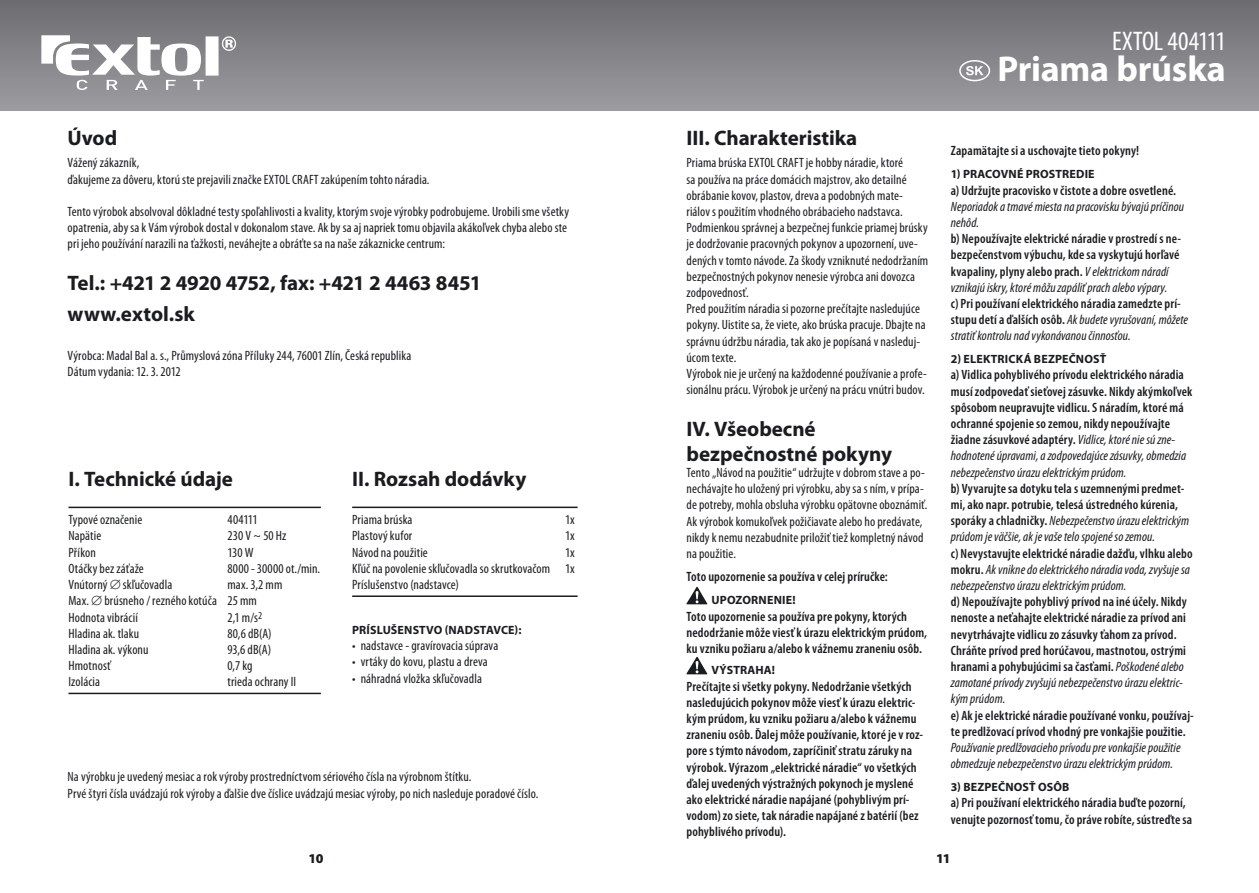
<style>
.page{position:relative;width:1259px;height:893px;background:#fff}
.page>*{position:absolute;margin:0;border:0;box-sizing:border-box;transform-origin:0 0}
.t1{font:700 36px "Myriad Pro";letter-spacing:-.005em;color:#fff}
.t2{font:condensed 27px "Myriad Pro";letter-spacing:-.005em;color:#fff}
.t3{font:700 21px/31.7px "Myriad Pro";letter-spacing:-.005em;color:#1b1c20}
.t4{font:condensed 13.5px/16.2px "Myriad Pro";letter-spacing:.01em;color:#1b1c20}
.t5{font:600 condensed 13.5px/16.2px "Myriad Pro";letter-spacing:.01em;color:#1b1c20}
.t6{font:italic condensed 13.5px/16.2px "Myriad Pro";letter-spacing:.005em;color:#1b1c20}
.t7{font:900 13.5px "Myriad Pro";color:#1b1c20}
.t8{font:700 12px "Myriad Pro";letter-spacing:.02em;color:#1b1c20}
.s1{font-weight:400;font-style:italic}
.s2{font-weight:600;font-style:normal}
</style>
<div class="page">
<div style="left:0;top:0;width:629px;height:111px;background:linear-gradient(to bottom,#6d6b70,#9d9da0)"></div>
<svg style="left:41px;top:35px;width:195px;height:55px"></svg>
<div style="left:629px;top:0;width:630px;height:111px;background:linear-gradient(to bottom,#6d6b70,#9d9da0)"></div>
<svg style="left:686px;top:587px;width:21px;height:17px"></svg>
<svg style="left:686px;top:657px;width:21px;height:17px"></svg>
<svg style="left:959px;top:60px;width:31px;height:21px"></svg>
<hr style="left:352px;top:507px;width:225px;height:1px;background:#1b1c20">
<hr style="left:352px;top:595px;width:225px;height:2px;background:#1b1c20">
<hr style="left:68px;top:507px;width:253px;height:1px;background:#1b1c20">
<hr style="left:68px;top:693px;width:253px;height:1px;background:#1b1c20">
<h3 class="t3" style="left:68px;top:121px;width:51px">Úvod</h3>
<p class="t4" style="left:68px;top:155px;width:363px">Vážený zákazník,<br>ďakujeme za dôveru, ktorú ste prejavili značke EXTOL CRAFT zakúpením tohto náradia.</p>
<p class="t4" style="left:68px;top:203px;width:503px">Tento výrobok absolvoval dôkladné testy spoľahlivosti a kvality, ktorým svoje výrobky podrobujeme. Urobili sme všetky opatrenia, aby sa k Vám výrobok dostal v dokonalom stave. Ak by sa aj napriek tomu objavila akákoľvek chyba alebo ste pri jeho používání narazili na ťažkosti, neváhejte a obráťte sa na naše zákaznicke centrum:</p>
<h3 class="t3" style="left:68px;top:266px;width:415px">Tel.: +421 2 4920 4752, fax: +421 2 4463 8451 www.extol.sk</h3>
<p class="t4" style="left:68px;top:347px;width:345px">Výrobca: Madal Bal a. s., Průmyslová zóna Příluky 244, 76001 Zlín, Česká republika<br>Dátum vydania: 12. 3. 2012</p>
<h3 class="t3" style="left:68px;top:462px;width:166px">I. Technické údaje</h3>
<p class="t4" style="left:68px;top:512px;width:75px">Typové označenie</p>
<p class="t4" style="left:227px;top:512px;width:32px">404111</p>
<p class="t4" style="left:68px;top:528px;width:34px">Napätie</p>
<p class="t4" style="left:227px;top:528px;width:60px">230 V ~ 50 Hz</p>
<p class="t4" style="left:68px;top:544px;width:29px">Příkon</p>
<p class="t4" style="left:227px;top:544px;width:28px">130 W</p>
<p class="t4" style="left:68px;top:560px;width:77px">Otáčky bez záťaže</p>
<p class="t4" style="left:227px;top:560px;width:94px">8000 - 30000 ot./min.</p>
<p class="t4" style="left:68px;top:576px;width:105px">Vnútorný ∅ skľučovadla</p>
<p class="t4" style="left:68px;top:576px;width:215px;text-indent:159px">max. 3,2 mm<br>Max. ∅ brúsneho / rezného kotúča 25 mm<br>Hodnota vibrácií</p>
<p class="t4" style="left:227px;top:609px;width:36px">2,1 m/s<sup>2</sup></p>
<p class="t4" style="left:68px;top:625px;width:72px">Hladina ak. tlaku</p>
<p class="t4" style="left:227px;top:625px;width:46px">80,6 dB(A)</p>
<p class="t4" style="left:68px;top:641px;width:82px">Hladina ak. výkonu</p>
<p class="t4" style="left:227px;top:641px;width:45px">93,6 dB(A)</p>
<p class="t4" style="left:68px;top:657px;width:44px">Hmotnosť</p>
<p class="t4" style="left:227px;top:657px;width:27px">0,7 kg</p>
<p class="t4" style="left:68px;top:674px;width:33px">Izolácia</p>
<p class="t4" style="left:227px;top:674px;width:70px">trieda ochrany II</p>
<h3 class="t3" style="left:352px;top:462px;width:176px">II. Rozsah dodávky</h3>
<p class="t4" style="left:352px;top:512px;width:62px">Priama brúska</p>
<p class="t4" style="left:565px;top:512px;width:11px">1x</p>
<p class="t4" style="left:352px;top:528px;width:62px">Plastový kufor</p>
<p class="t4" style="left:565px;top:528px;width:11px">1x</p>
<p class="t4" style="left:352px;top:544px;width:77px">Návod na použitie</p>
<p class="t4" style="left:352px;top:544px;width:224px;text-align:justify;text-indent:213px">1x Kľúč na povolenie skľučovadla so skrutkovačom 1x Príslušenstvo (nadstavce)</p>
<p class="t8" style="left:352px;top:622px;width:129px">príslušenstvo (nadstavc</p>
<p class="t8" style="left:508px;top:622px;width:15px">e):</p>
<p class="t4" style="left:352px;top:637px;width:148px">• nadstavce - gravírovacia súprava</p>
<p class="t4" style="left:352px;top:654px;width:137px">• vrtáky do kovu, plastu a dreva</p>
<p class="t4" style="left:352px;top:670px;width:131px">• náhradná vložka skľučovadla</p>
<p class="t4" style="left:68px;top:769px;width:472px">Na výrobku je uvedený mesiac a rok výroby prostredníctvom sériového čísla na výrobnom štítku.<br>Prvé štyri čísla uvádzajú rok výroby a ďalšie dve číslice uvádzajú mesiac výroby, po nich nasleduje poradové číslo.</p>
<h3 class="t3" style="left:686px;top:121px;width:172px">III. Charakteristika</h3>
<p class="t4" style="left:686px;top:155px;width:243px">Priama brúska EXTOL CRAFT je hobby náradie, ktoré<br>sa používa na práce domácich majstrov, ako detailné obrábanie kovov, plastov, dreva a podobných mate&shy;riálov s použitím vhodného obrábacieho nadstavca.<br>Podmienkou správnej a bezpečnej funkcie priamej brúsky je dodržovanie pracovných pokynov a upozornení, uve&shy;dených v tomto návode. Za škody vzniknuté nedodržaním bezpečnostných pokynov nenesie výrobca ani dovozca zodpovednosť.<br>Pred použitím náradia si pozorne prečítajte nasledujúce pokyny. Uistite sa, že viete, ako brúska pracuje. Dbajte na správnu údržbu náradia, tak ako je popísaná v nasleduj&shy;úcom texte.<br>Výrobok nie je určený na každodenné používanie a profe&shy;sionálnu prácu. Výrobok je určený na prácu vnútri budov.</p>
<h3 class="t3" style="left:686px;top:415px;width:207px;line-height:25.2px">IV. Všeobecné bezpečnostné pokyny</h3>
<p class="t4" style="left:686px;top:464px;width:242px">Tento „Návod na použitie“ udržujte v dobrom stave a po&shy;nechávajte ho uložený pri výrobku, aby sa s ním, v prípa&shy;de potreby, mohla obsluha výrobku opätovne oboznámiť.<br>Ak výrobok komukoľvek požičiavate alebo ho predávate, nikdy k nemu nezabudnite priložiť tiež kompletný návod na použitie.</p>
<p class="t5" style="left:686px;top:569px;width:203px">Toto upozornenie sa používa vcelej príručke:</p>
<p class="t8" style="left:711px;top:592px;width:86px">UpozorneniE!</p>
<p class="t5" style="left:686px;top:608px;width:242px">Toto upozornenie sa používa pre pokyny, ktorých nedodržanie môže viesť k úrazu elektrickým prúdom, ku vzniku požiaru a/alebo kvážnemu zraneniu osôb.</p>
<p class="t8" style="left:711px;top:662px;width:65px">VÝSTRAHA!</p>
<p class="t5" style="left:686px;top:678px;width:238px">Prečítajte si všetky pokyny. Nedodržanie všetkých nasledujúcich pokynov môže viesť k úrazu elektric&shy;kým prúdom, ku vzniku požiaru a/alebo kvážnemu zraneniu osôb. Ďalej môže používanie, ktoré je vroz&shy;pore s týmto návodom, zapríčiniť stratu záruky na výrobok. Výrazom „elektrické náradie“ vo všetkých ďalej uvedených výstražných pokynoch je myslené ako elektrické náradie napájané (pohyblivým prí&shy;vodom) zo siete, tak náradie napájané z batérií (bez pohyblivého prívodu).</p>
<h2 class="t2" style="left:1112px;top:25px;width:115px">EXTOL 404111</h2>
<h1 class="t1" style="left:997px;top:46px;width:230px">Priama brúska</h1>
<p class="t5" style="left:951px;top:143px;width:190px">Zapamätajte si a uschovajte tieto pokyny!</p>
<p class="t8" style="left:951px;top:166px;width:145px">1) Pracovné prostredie</p>
<p class="t5" style="left:951px;top:182px;width:227px">a) Udržujte pracovisko včistote a dobre osvetlené.</p>
<p class="t6" style="left:951px;top:198px;width:235px">Neporiadok a tmavé miesta na pracovisku bývajú príčinou nehôd.</p>
<p class="t5" style="left:951px;top:231px;width:232px">b) Nepoužívajte elektrické náradie v prostredí s ne&shy;bezpečenstvom výbuchu, kde sa vyskytujú horľavé kvapaliny, plyny alebo prach. <span class="s1">V elektrickom náradí vznikajú iskry, ktoré môžu zapáliť prach alebo výpary.</span></p>
<p class="t5" style="left:951px;top:296px;width:239px">c) Pri používaní elektrického náradia zamedzte prí&shy;stupu detí a ďalších osôb. <span class="s1">Ak budete vyrušovaní, môžete stratiť kontrolu nad vykonávanou činnosťou.</span></p>
<p class="t8" style="left:951px;top:351px;width:157px">2) Elektrická bezpečnosť</p>
<p class="t5" style="left:951px;top:367px;width:243px">a) Vidlica pohyblivého prívodu elektrického náradia musí zodpovedať sieťovej zásuvke. Nikdy akýmkoľvek spôsobom neupravujte vidlicu. S náradím, ktoré má ochranné spojenie so zemou, nikdy nepoužívajte žiadne zásuvkové adaptéry. <span class="s1">Vidlice, ktoré nie sú zne&shy;hodnotené úpravami, a zodpovedajúce zásuvky, obmedzia nebezpečenstvo úrazu elektrickým prúdom.</span></p>
<p class="t5" style="left:951px;top:480px;width:240px">b) Vyvarujte sa dotyku tela s uzemnenými predmet&shy;mi, ako napr. potrubie, telesá ústredného kúrenia, sporáky achladničky. <span class="s1">Nebezpečenstvo úrazu elektrickým prúdom je väčšie, ak je vaše telo spojené so zemou.</span></p>
<p class="t6" style="left:951px;top:545px;width:243px"><span class="s2">c) Nevystavujte elektrické náradie dažďu, vlhku alebo mokru.</span> Ak vnikne do elektrického náradia voda, zvyšuje sa nebezpečenstvo úrazu elektrickým prúdom.</p>
<p class="t5" style="left:951px;top:594px;width:237px">d) Nepoužívajte pohyblivý prívod na iné účely. Nikdy nenoste a neťahajte elektrické náradie za prívod ani nevytrhávajte vidlicu zo zásuvky ťahom za prívod.<br>Chráňte prívod pred horúčavou, mastnotou, ostrými hranami a pohybujúcimi sa časťami. <span class="s1">Poškodené alebo zamotané prívody zvyšujú nebezpečenstvo úrazu elektric&shy;kým prúdom.</span></p>
<p class="t5" style="left:951px;top:707px;width:244px">e) Ak je elektrické náradie používané vonku, používaj&shy;te predlžovací prívod vhodný pre vonkajšie použitie.</p>
<p class="t6" style="left:951px;top:739px;width:231px">Používanie predlžovacieho prívodu pre vonkajšie použitie obmedzuje nebezpečenstvo úrazu elektrickým prúdom.</p>
<p class="t8" style="left:951px;top:779px;width:120px">3) Bezpečnosť osôb</p>
<p class="t5" style="left:951px;top:795px;width:243px">a) Pri používaní elektrického náradia buďte pozorní, venujte pozornosť tomu, čo práve robíte, sústreďte sa</p>
<p class="t7" style="left:308px;top:851px;width:17px">10</p>
<p class="t7" style="left:936px;top:851px;width:16px">11</p>
</div>
